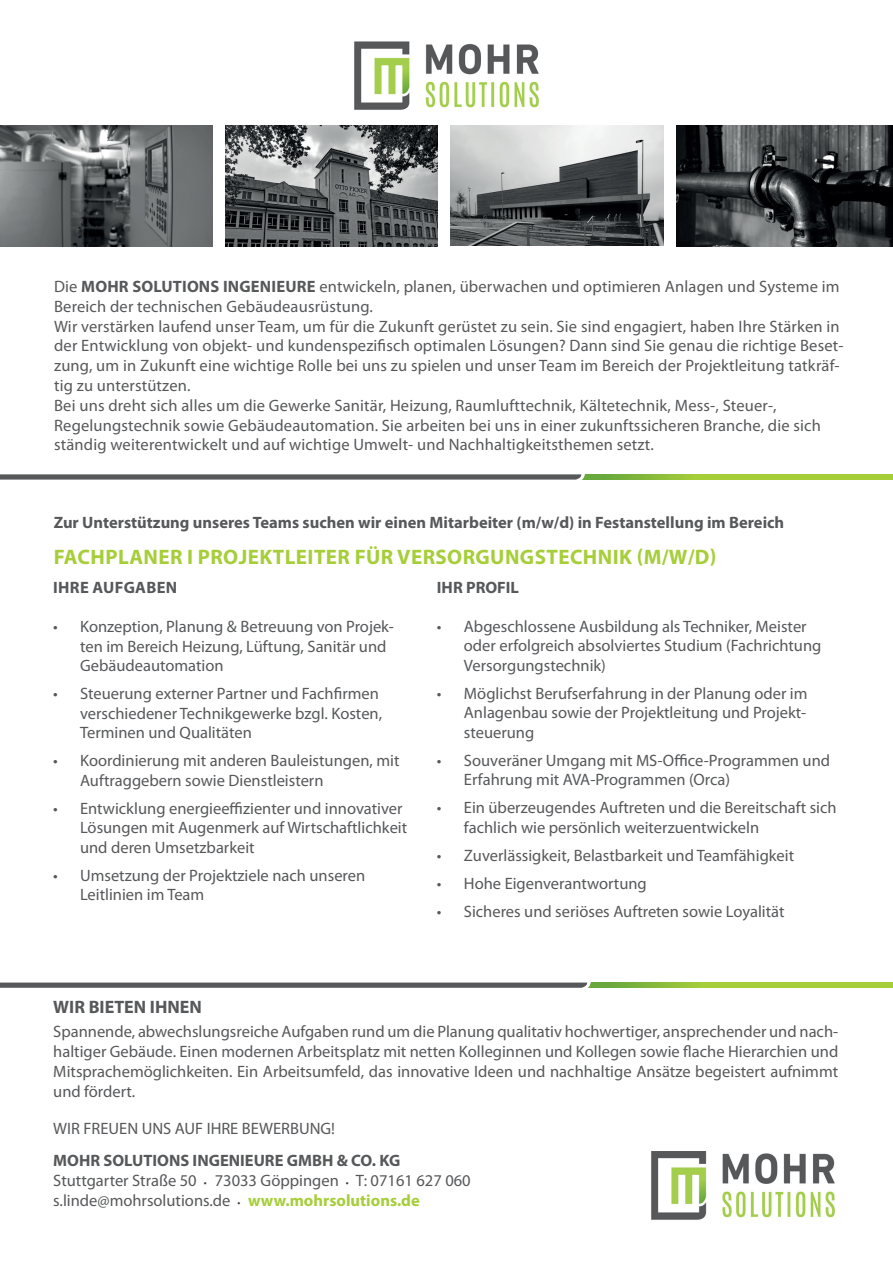
<style>
.page{position:relative;width:893px;height:1263px;background:#fff}
.page>*{position:absolute;margin:0;border:0;box-sizing:border-box;transform-origin:0 0}
.t1{font:700 21px "Myriad Pro";letter-spacing:.02em;color:#a6ce39}
.t2{font:700 18px "Myriad Pro";color:#57585a}
.t3{font:16.5px/19.5px "Myriad Pro";color:#57585a}
.t4{font:700 16.5px "Myriad Pro";color:#57585a}
.t5{font:700 16.5px "Myriad Pro";letter-spacing:.02em;color:#57585a}
.s1{font-weight:700}
.s2{font-size:10.5px;color:#3e3e3f}
.s3{font-weight:700;color:#a6ce39}
</style>
<div class="page">
<img style="left:651px;top:1151px;width:184px;height:69px">
<svg style="left:586px;top:474px;width:307px;height:6px"></svg>
<svg style="left:0;top:474px;width:586px;height:6px"></svg>
<svg style="left:592px;top:982px;width:301px;height:6px"></svg>
<svg style="left:0;top:982px;width:592px;height:6px"></svg>
<img style="left:0;top:126px;width:213px;height:120px">
<img style="left:225px;top:126px;width:213px;height:121px">
<img style="left:676px;top:126px;width:217px;height:121px">
<img style="left:451px;top:126px;width:212px;height:120px">
<img style="left:354px;top:41px;width:185px;height:69px">
<p class="t3" style="left:54px;top:276px;width:791px">Die <span class="s1">MOHR SOLUTIONS INGENIEURE</span> entwickeln, planen, überwachen und optimieren Anlagen und Systeme im Bereich der technischen Gebäudeausrüstung.<br>Wir verstärken laufend unser Team, um für die Zukunft gerüstet zu sein. Sie sind engagiert, haben Ihre Stärken in der Entwicklung von objekt- und kundenspezifisch optimalen Lösungen? Dann sind Sie genau die richtige Beset&shy;zung, um in Zukunft eine wichtige Rolle bei uns zu spielen und unser Team im Bereich der Projektleitung tatkräf&shy;tig zu unterstützen.<br>Bei uns dreht sich alles um die Gewerke Sanitär, Heizung, Raumlufttechnik, Kältetechnik, Mess-, Steuer-, Regelungstechnik sowie Gebäudeautomation. Sie arbeiten bei uns in einer zukunftssicheren Branche, die sich ständig weiterentwickelt und auf wichtige Umwelt- und Nachhaltigkeitsthemen setzt.</p>
<p class="t4" style="left:54px;top:511px;width:732px">Zur Unterstützung unseres Teams suchen wir einen Mitarbeiter (m/w/d) in Festanstellung im Bereich</p>
<p class="t1" style="left:54px;top:544px;width:664px">FACHPLANER I PROJEKTLEITER FÜR VERSORGUNGSTECHNIK (M/W/D)</p>
<p class="t5" style="left:53px;top:576px;width:126px">IHRE AUFGABEN</p>
<p class="t3" style="left:80px;top:617px;width:315px;text-indent:-27px">• Konzeption, Planung &amp; Betreuung von Projek&shy;ten im Bereich Heizung, Lüftung, Sanitär und<br>Gebäudeautomation</p>
<p class="t3" style="left:80px;top:684px;width:304px;text-indent:-27px">• Steuerung externer Partner und Fachfirmen verschiedener Technikgewerke bzgl. Kosten,<br>Terminen und Qualitäten</p>
<p class="t3" style="left:80px;top:751px;width:321px;text-indent:-27px">• Koordinierung mit anderen Bauleistungen, mit<br>Auftraggebern sowie Dienstleistern</p>
<p class="t3" style="left:80px;top:798px;width:329px;text-indent:-27px">• Entwicklung energieeffizienter und innovativer<br>Lösungen mit Augenmerk auf Wirtschaftlichkeit und deren Umsetzbarkeit</p>
<p class="t3" style="left:80px;top:865px;width:287px;text-indent:-27px">• Umsetzung der Projektziele nach unseren<br>Leitlinien im Team</p>
<p class="t4" style="left:437px;top:576px;width:84px">IHR PROFIL</p>
<p class="t3" style="left:464px;top:616px;width:359px;text-indent:-27px">• Abgeschlossene Ausbildung als Techniker, Meister oder erfolgreich absolviertes Studium (Fachrichtung<br>Versorgungstechnik)</p>
<p class="t3" style="left:464px;top:683px;width:345px;text-align:justify;text-indent:-27px">• Möglichst Berufserfahrung in der Planung oder im Anlagenbau sowie der Projektleitung und Projekt&shy;steuerung</p>
<p class="t3" style="left:464px;top:750px;width:368px;text-indent:-27px">• Souveräner Umgang mit MS-Office-Programmen und<br>Erfahrung mit AVA-Programmen (Orca)</p>
<p class="t3" style="left:464px;top:798px;width:374px;text-indent:-27px">• Ein überzeugendes Auftreten und die Bereitschaft sich fachlich wie persönlich weiterzuentwickeln</p>
<p class="t3" style="left:437px;top:845px;width:359px">• Zuverlässigkeit, Belastbarkeit und Teamfähigkeit</p>
<p class="t3" style="left:437px;top:873px;width:211px">• Hohe Eigenverantwortung</p>
<p class="t3" style="left:437px;top:901px;width:349px">• Sicheres und seriöses Auftreten sowie Loyalität</p>
<p class="t2" style="left:53px;top:995px;width:150px">WIR BIETEN IHNEN</p>
<p class="t3" style="left:53px;top:1021px;width:787px;text-align:justify">Spannende, abwechslungsreiche Aufgaben rund um die Planung qualitativ hochwertiger, ansprechender und nach&shy;haltiger Gebäude. Einen modernen Arbeitsplatz mit netten Kolleginnen und Kollegen sowie flache Hierarchien und Mitsprachemöglichkeiten. Ein Arbeitsumfeld, das innovative Ideen und nachhaltige Ansätze begeistert aufnimmt und fördert.</p>
<p class="t3" style="left:53px;top:1119px;width:283px">WIR FREUEN UNS AUF IHRE BEWERBUNG!</p>
<p class="t3" style="left:53px;top:1150px;width:419px"><span class="s1">MOHR SOLUTIONS INGENIEURE GMBH &amp; CO. KG<br></span>Stuttgarter Straße 50 <span class="s2">•</span> 73033 Göppingen <span class="s2">•</span> T: 07161 627 060 s.linde@mohrsolutions.de <span class="s2">•</span> <span class="s3">www.mohrsolutions.de</span></p>
</div>
